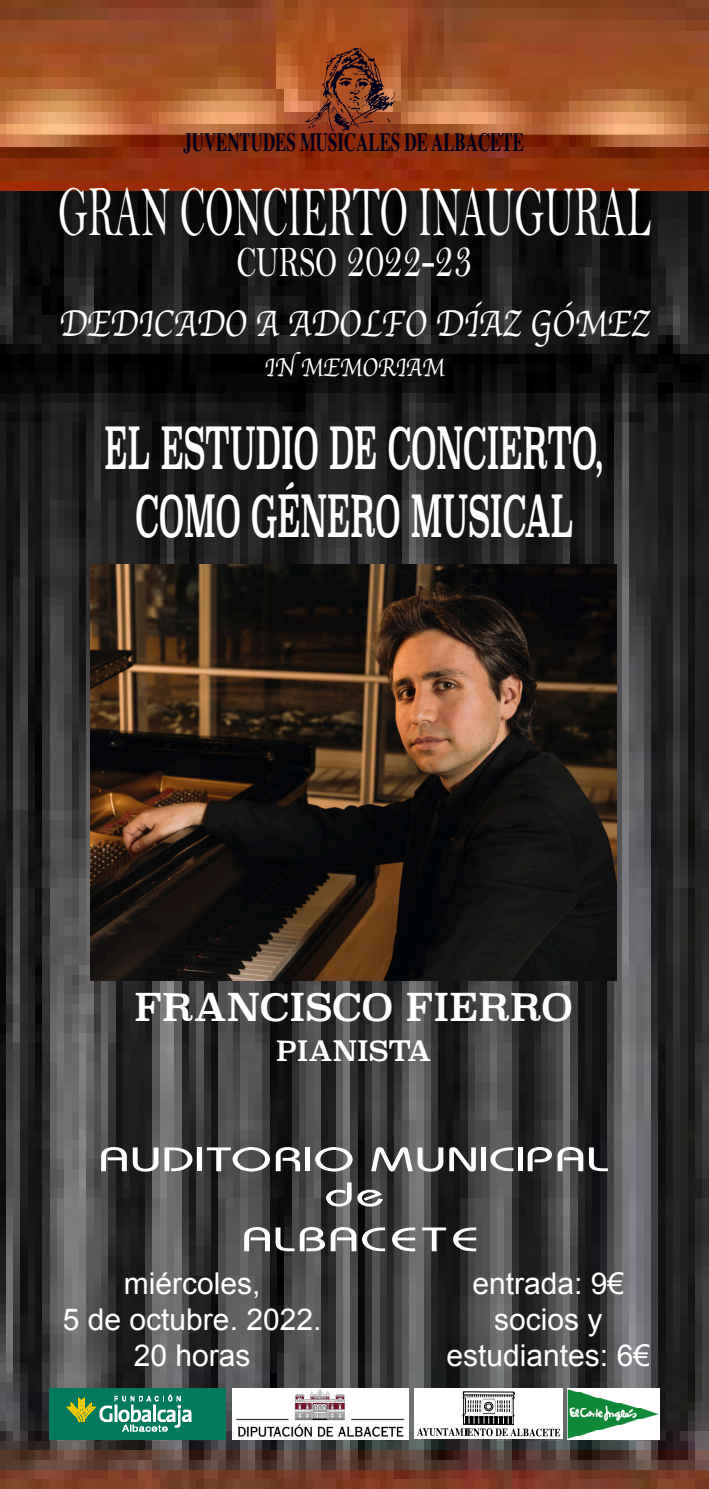
<style>
.page{position:relative;width:709px;height:1489px;background:#fff}
.page>*{position:absolute;margin:0;border:0;box-sizing:border-box;transform-origin:0 0}
.t1{font:72.5px "Bell MT Std";color:#fff;scale:.54 1}
.t2{font:56.75px "Superclarendon";color:#fff;scale:.53 1}
.t3{font:54.25px "Bell MT Std";color:#fff;scale:.7 1}
.t4{font:45px "Bauhaus Md BT";letter-spacing:-.02em;color:#fff;scale:1.56 1}
.t5{font:38.5px "Apple Chancery";color:#fff;scale:.84 1}
.t6{font:37.5px "Superclarendon";color:#fff}
.t7{font:30px "Arial";color:#fff}
.t8{font:27.5px "Superclarendon";color:#fff}
.t9{font:26.75px "Apple Chancery";color:#fff;scale:.84 1}
.t10{font:700 26.5px "Times";color:#00001a;scale:.64 1}
.s1{font-size:43.5px}
</style>
<div class="page">
<img style="left:0;top:190px;width:709px;height:1298px">
<img style="left:232px;top:1388px;width:176px;height:51px">
<div style="left:415px;top:1387px;width:148px;height:51px;background:#fff"></div>
<svg style="left:417px;top:1391px;width:143px;height:45px"></svg>
<div style="left:50px;top:1388px;width:175px;height:51px;background:#01795d"></div>
<img style="left:56px;top:1391px;width:148px;height:46px">
<img style="left:567px;top:1388px;width:92px;height:51px">
<img style="left:0;top:0;width:709px;height:190px">
<img style="left:305px;top:49px;width:98px;height:81px">
<img style="left:91px;top:564px;width:525px;height:416px">
<p class="t10" style="left:183px;top:116px;width:533px">JUVENTUDES MUSICALES DE ALBACETE</p>
<p class="t1" style="left:58px;top:171px;width:1099px">GRAN CONCIERTO INAUGURAL</p>
<p class="t3" style="left:236px;top:228px;width:339px"><span class="s1">CURSO</span> 2022-23</p>
<p class="t5" style="left:59px;top:293px;width:705px">DEDICADO A ADOLFO DÍAZ GÓMEZ</p>
<p class="t9" style="left:264px;top:346px;width:216px">IN MEMORIAM</p>
<p class="t2" style="left:105px;top:410px;width:944px">EL ESTUDIO DE CONCIERTO,</p>
<p class="t2" style="left:135px;top:478px;width:828px">COMO GÉNERO MUSICAL</p>
<p class="t6" style="left:135px;top:982px;width:439px">FRANCISCO FIERRO</p>
<p class="t8" style="left:276px;top:1031px;width:157px">PIANISTA</p>
<p class="t4" style="left:98px;top:1135px;width:331px">AUDITORIO MUNICIPAL</p>
<p class="t4" style="left:322px;top:1170px;width:42px">de</p>
<p class="t4" style="left:241px;top:1215px;width:155px">ALBACETE</p>
<p class="t7" style="left:124px;top:1263px;width:138px">miércoles,</p>
<p class="t7" style="left:63px;top:1299px;width:260px">5 de octubre. 2022.</p>
<p class="t7" style="left:134px;top:1335px;width:118px">20 horas</p>
<p class="t7" style="left:472px;top:1263px;width:153px">entrada: 9€</p>
<p class="t7" style="left:494px;top:1299px;width:110px">socios y</p>
<p class="t7" style="left:446px;top:1335px;width:205px">estudiantes: 6€</p>
</div>
